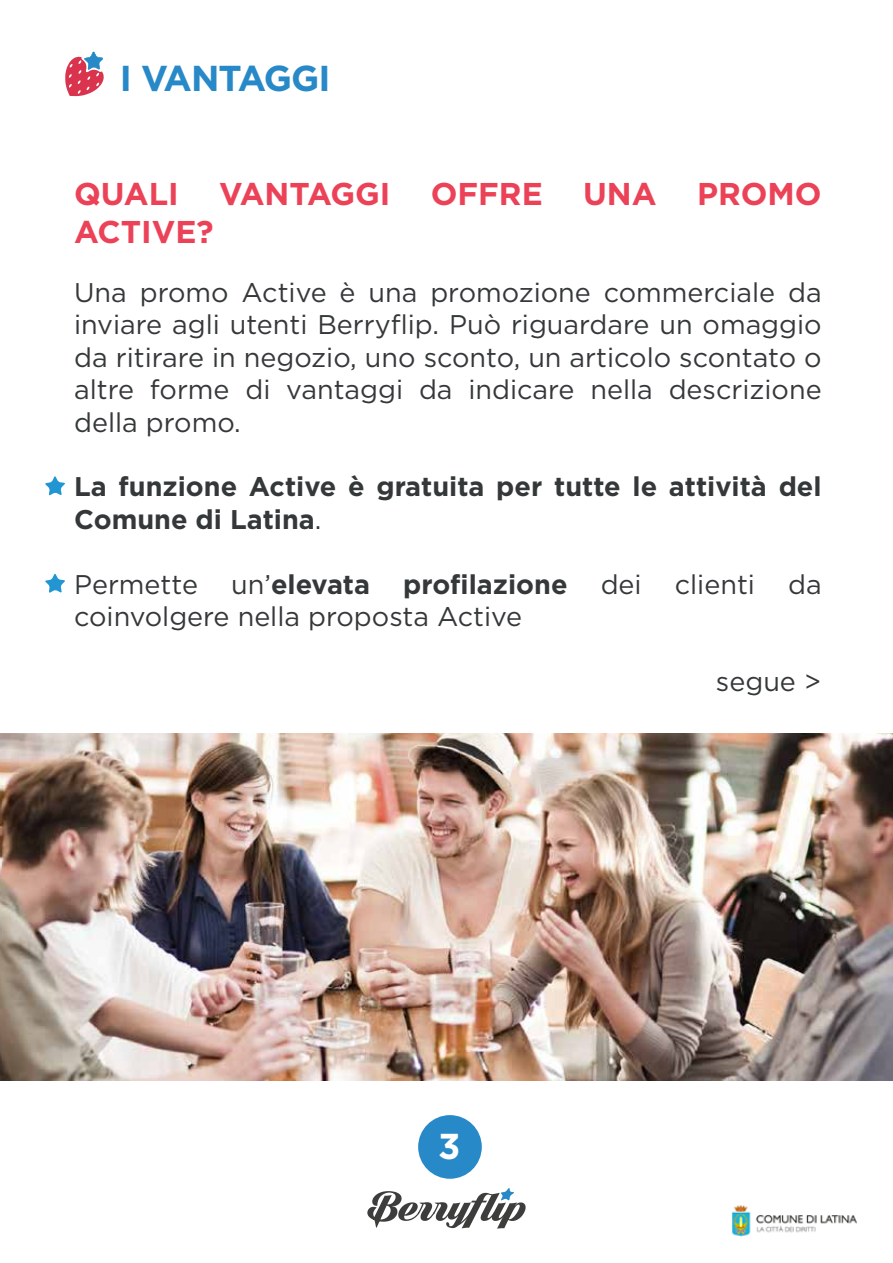
<style>
.page{position:relative;width:893px;height:1263px;background:#fff}
.page>*{position:absolute;margin:0;border:0;box-sizing:border-box;transform-origin:0 0}
.t1{font:700 36px "Gotham";letter-spacing:-.025em;color:#2789c7}
.t2{font:700 36px "Gotham";color:#fff}
.t3{font:700 31.5px "Gotham";color:#ec4258}
.t4{font:27px/32.4px "Gotham";color:#353839;text-align:justify}
.t5{font:700 27px/32.4px "Gotham";color:#353839}
.s1{font-weight:400}
.s2{font-weight:700}
</style>
<div class="page">
<div style="left:418px;top:1115px;width:64px;height:64px;background:#2789c7;border-radius:50%"></div>
<svg style="left:367px;top:1188px;width:159px;height:41px"></svg>
<svg style="left:65px;top:52px;width:39px;height:44px"></svg>
<svg style="left:45px;top:574px;width:20px;height:19px"></svg>
<svg style="left:45px;top:476px;width:20px;height:19px"></svg>
<img style="left:0;top:733px;width:893px;height:347px">
<img style="left:732px;top:1205px;width:125px;height:32px">
<h1 class="t1" style="left:120px;top:55px;width:212px">I VANTAGGI</h1>
<p class="t3" style="left:74px;top:173px;width:106px">QUALI</p>
<p class="t3" style="left:219px;top:173px;width:173px">VANTAGGI</p>
<p class="t3" style="left:431px;top:173px;width:113px">OFFRE</p>
<p class="t3" style="left:583px;top:173px;width:75px">UNA</p>
<p class="t3" style="left:697px;top:173px;width:126px">PROMO</p>
<p class="t3" style="left:74px;top:210px;width:141px">ACTIVE?</p>
<p class="t4" style="left:74px;top:276px;width:749px">Una promo Active è una promozione commerciale da inviare agli utenti Berryflip. Può riguardare un omaggio da ritirare in negozio, uno sconto, un articolo scontato o altre forme di vantaggi da indicare nella descrizione della promo.</p>
<p class="t5" style="left:74px;top:470px;width:749px">La funzione Active è gratuita per tutte le attività del<br>Comune di Latina<span class="s1">.</span></p>
<p class="t4" style="left:74px;top:567px;width:749px">Permette un’<span class="s2">elevata profilazione</span> dei clienti da coinvolgere nella proposta Active</p>
<h1 class="t2" style="left:438px;top:1122px;width:24px">3</h1>
<p class="t4" style="left:716px;top:664px;width:106px">segue &gt;</p>
</div>
